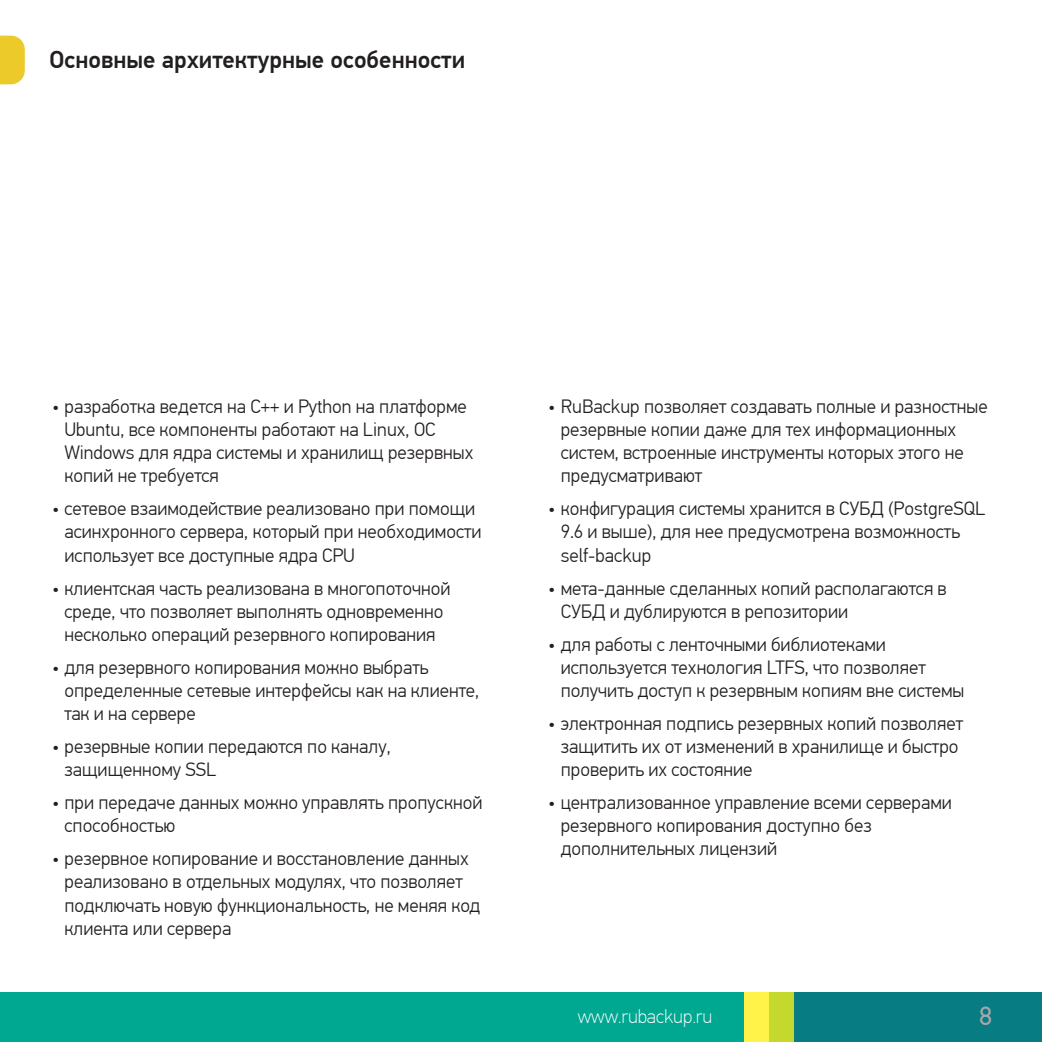
<style>
.page{position:relative;width:1042px;height:1042px;background:#fff}
.page>*{position:absolute;margin:0;border:0;box-sizing:border-box;transform-origin:0 0}
.t1{font:26.25px "PF Din Text Pro";color:#a8a9ad}
.t2{font:500 24.5px "PF Din Text Pro";color:#231f20}
.t3{font:300 19.25px/23.1px "PF Din Text Pro";color:#231f20}
.t4{font:100 19.25px "PF Din Text Pro";color:#fff}
</style>
<div class="page">
<div style="left:0;top:992px;width:794px;height:50px;background:#00a891"></div>
<div style="left:744px;top:992px;width:25px;height:50px;background:#fff34a"></div>
<div style="left:769px;top:992px;width:25px;height:50px;background:#c4d82d"></div>
<div style="left:794px;top:992px;width:248px;height:50px;background:#077c83"></div>
<svg style="left:0;top:36px;width:25px;height:48px"></svg>
<p class="t2" style="left:50px;top:45px;width:417px">Основные архитектурные особенности</p>
<p class="t3" style="left:64px;top:395px;width:410px;text-indent:-12px">• разработка ведется на С++ и Python на платформе Ubuntu, все компоненты работают на Linux, ОС Windows для ядра системы и хранилищ резервных копий не требуется</p>
<p class="t3" style="left:64px;top:497px;width:419px;text-indent:-12px">• сетевое взаимодействие реализовано при помощи асинхронного сервера, который при необходимости использует все доступные ядра CPU</p>
<p class="t3" style="left:52px;top:577px;width:400px;text-align:center">• клиентская часть реализована в многопоточной среде, что позволяет выполнять одновременно несколько операций резервного копирования</p>
<p class="t3" style="left:64px;top:656px;width:416px;text-indent:-12px">• для резервного копирования можно выбрать определенные сетевые интерфейсы как на клиенте, так и на сервере</p>
<p class="t3" style="left:64px;top:735px;width:328px;text-indent:-12px">• резервные копии передаются по каналу, защищенному SSL</p>
<p class="t3" style="left:64px;top:791px;width:419px;text-indent:-12px">• при передаче данных можно управлять пропускной способностью</p>
<p class="t3" style="left:64px;top:847px;width:417px;text-indent:-12px">• резервное копирование и восстановление данных реализовано в отдельных модулях, что позволяет подключать новую функциональность, не меняя код клиента или сервера</p>
<p class="t3" style="left:561px;top:395px;width:428px;text-indent:-12px">• RuBackup позволяет создавать полные и разностные резервные копии даже для тех информационных систем, встроенные инструменты которых этого не предусматривают</p>
<p class="t3" style="left:561px;top:497px;width:426px;text-indent:-12px">• конфигурация системы хранится в СУБД (PostgreSQL<br>9.6 и выше), для нее предусмотрена возможность self-backup</p>
<p class="t3" style="left:561px;top:577px;width:387px;text-indent:-12px">• мета-данные сделанных копий располагаются в<br>СУБД и дублируются в репозитории</p>
<p class="t3" style="left:561px;top:633px;width:405px;text-indent:-12px">• для работы с ленточными библиотеками используется технология LTFS, что позволяет получить доступ к резервным копиям вне системы</p>
<p class="t3" style="left:561px;top:712px;width:404px;text-indent:-12px">• электронная подпись резервных копий позволяет защитить их от изменений в хранилище и быстро проверить их состояние</p>
<p class="t3" style="left:561px;top:791px;width:393px;text-indent:-12px">• централизованное управление всеми серверами резервного копирования доступно без дополнительных лицензий</p>
<p class="t4" style="left:578px;top:1005px;width:136px">www.rubackup.ru</p>
<h1 class="t1" style="left:979px;top:1000px;width:15px">8</h1>
</div>
